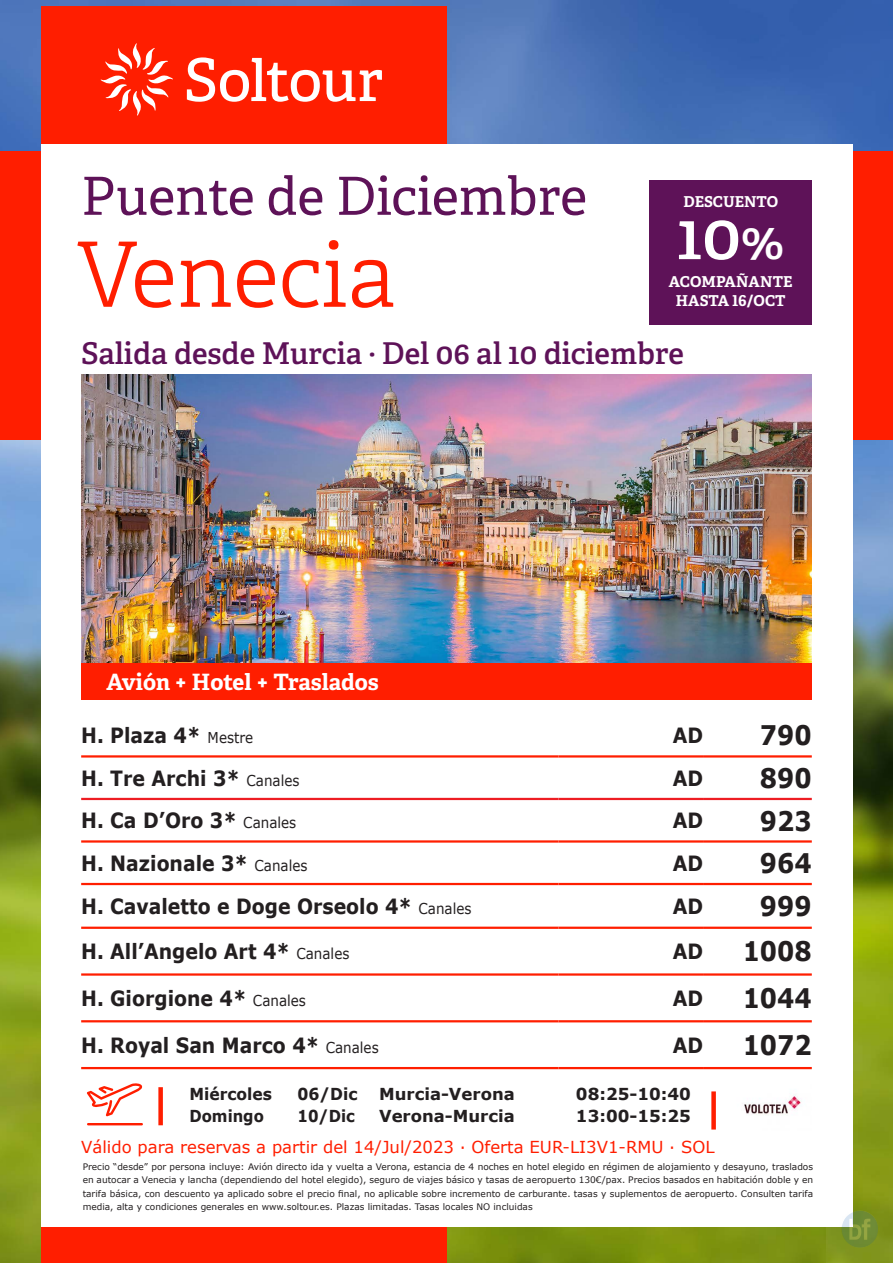
<style>
.page{position:relative;width:893px;height:1263px;background:#fff}
.page>*{position:absolute;margin:0;border:0;box-sizing:border-box;transform-origin:0 0}
.t1{font:300 90px "Adelle";color:#ff1e00}
.t2{font:600 66.15px "Adelle";color:#fff}
.t3{font:52.5px "Adelle";color:#5e1258}
.t4{font:600 30px "Adelle";color:#5e1258}
.t5{font:700 27px "Verdana";color:#231f20;scale:.9 1}
.t6{font:700 22.5px "Adelle";letter-spacing:-.005em;color:#fff}
.t7{font:700 21px "Verdana";color:#231f20;scale:.9 1}
.t8{font:16.5px "Verdana";color:#ff1e00}
.t9{font:700 16.5px/22.5px "Verdana";color:#231f20}
.t10{font:700 16.5px "Verdana";color:#231f20;scale:.94 1}
.t11{font:700 16.5px "Verdana";color:#231f20;scale:.9 1}
.t12{font:700 15px/19.5px "Adelle";color:#fff;text-align:center}
.t13{font:9px/13.5px "Verdana";color:#231f20;text-align:justify}
.s1{font-size:49.95px}
.s2{font-weight:400;font-size:15px}
</style>
<div class="page">
<img style="left:0;top:0;width:893px;height:1263px">
<div style="left:0;top:151px;width:893px;height:288px;background:#ff1e00"></div>
<div style="left:41px;top:6px;width:406px;height:1257px;background:#ff1e00"></div>
<svg style="left:100px;top:43px;width:282px;height:73px"></svg>
<div style="left:41px;top:144px;width:811px;height:1083px;background:#fff"></div>
<img style="left:81px;top:375px;width:731px;height:288px">
<div style="left:81px;top:663px;width:731px;height:36px;background:#ff1e00"></div>
<svg style="left:87px;top:1083px;width:56px;height:42px"></svg>
<div style="left:649px;top:180px;width:163px;height:145px;background:#5e1258"></div>
<hr style="left:81px;top:755px;width:477px;height:2px;background:#ff1e00">
<hr style="left:558px;top:755px;width:145px;height:2px;background:#ff1e00">
<hr style="left:703px;top:755px;width:109px;height:2px;background:#ff1e00">
<hr style="left:81px;top:840px;width:477px;height:3px;background:#ff1e00">
<hr style="left:558px;top:840px;width:145px;height:3px;background:#ff1e00">
<hr style="left:703px;top:840px;width:109px;height:3px;background:#ff1e00">
<hr style="left:81px;top:883px;width:477px;height:2px;background:#ff1e00">
<hr style="left:558px;top:883px;width:145px;height:2px;background:#ff1e00">
<hr style="left:703px;top:883px;width:109px;height:2px;background:#ff1e00">
<hr style="left:81px;top:927px;width:477px;height:2px;background:#ff1e00">
<hr style="left:558px;top:927px;width:145px;height:2px;background:#ff1e00">
<hr style="left:703px;top:927px;width:109px;height:2px;background:#ff1e00">
<hr style="left:81px;top:973px;width:477px;height:3px;background:#ff1e00">
<hr style="left:558px;top:973px;width:145px;height:3px;background:#ff1e00">
<hr style="left:703px;top:973px;width:109px;height:3px;background:#ff1e00">
<hr style="left:81px;top:1020px;width:477px;height:2px;background:#ff1e00">
<hr style="left:558px;top:1020px;width:145px;height:2px;background:#ff1e00">
<hr style="left:703px;top:1020px;width:109px;height:2px;background:#ff1e00">
<hr style="left:81px;top:1067px;width:477px;height:2px;background:#ff1e00">
<hr style="left:558px;top:1067px;width:145px;height:2px;background:#ff1e00">
<hr style="left:703px;top:1067px;width:109px;height:2px;background:#ff1e00">
<hr style="left:81px;top:798px;width:477px;height:2px;background:#ee1d23">
<hr style="left:558px;top:798px;width:145px;height:2px;background:#ee1d23">
<hr style="left:703px;top:798px;width:109px;height:2px;background:#ee1d23">
<div style="left:158px;top:1087px;width:5px;height:38px;background:#ff1e00"></div>
<div style="left:711px;top:1091px;width:5px;height:38px;background:#ff1e00"></div>
<img style="left:744px;top:1094px;width:58px;height:21px">
<img style="left:826px;top:1196px;width:67px;height:67px">
<h3 class="t3" style="left:81px;top:164px;width:507px">Puente de Diciembre</h3>
<h1 class="t1" style="left:77px;top:220px;width:320px">Venecia</h1>
<h3 class="t12" style="left:683px;top:192px;width:96px">DESCUENTO</h3>
<h2 class="t2" style="left:677px;top:194px;width:109px">10<span class="s1">%</span></h2>
<h3 class="t12" style="left:669px;top:272px;width:125px">ACOMPAÑANTE<br>HASTA 16/OCT</h3>
<h3 class="t4" style="left:81px;top:334px;width:604px">Salida desde Murcia · Del 06 al 10 diciembre</h3>
<h3 class="t6" style="left:107px;top:668px;width:274px">Avión + Hotel + Traslados</h3>
<h3 class="t7" style="left:81px;top:720px;width:193px">H. Plaza 4* <span class="s2">Mestre</span></h3>
<h3 class="t7" style="left:673px;top:720px;width:35px">AD</h3>
<h3 class="t5" style="left:760px;top:716px;width:59px">790</h3>
<h3 class="t7" style="left:81px;top:763px;width:244px">H. Tre Archi 3* <span class="s2">Canales</span></h3>
<h3 class="t7" style="left:673px;top:763px;width:35px">AD</h3>
<h3 class="t5" style="left:760px;top:759px;width:59px">890</h3>
<h3 class="t7" style="left:81px;top:806px;width:240px">H. Ca D’Oro 3* <span class="s2">Canales</span></h3>
<h3 class="t7" style="left:673px;top:806px;width:35px">AD</h3>
<h3 class="t5" style="left:760px;top:802px;width:59px">923</h3>
<h3 class="t7" style="left:81px;top:848px;width:253px">H. Nazionale 3* <span class="s2">Canales</span></h3>
<h3 class="t7" style="left:673px;top:848px;width:35px">AD</h3>
<h3 class="t5" style="left:760px;top:844px;width:59px">964</h3>
<h3 class="t7" style="left:81px;top:891px;width:435px">H. Cavaletto e Doge Orseolo 4* <span class="s2">Canales</span></h3>
<h3 class="t7" style="left:673px;top:891px;width:35px">AD</h3>
<h3 class="t5" style="left:760px;top:887px;width:59px">999</h3>
<h3 class="t7" style="left:81px;top:937px;width:300px">H. All’Angelo Art 4* <span class="s2">Canales</span></h3>
<h3 class="t7" style="left:673px;top:937px;width:35px">AD</h3>
<h3 class="t5" style="left:743px;top:932px;width:78px">1008</h3>
<h3 class="t7" style="left:81px;top:983px;width:251px">H. Giorgione 4* <span class="s2">Canales</span></h3>
<h3 class="t7" style="left:673px;top:983px;width:35px">AD</h3>
<h3 class="t5" style="left:743px;top:979px;width:78px">1044</h3>
<h3 class="t7" style="left:81px;top:1030px;width:332px">H. Royal San Marco 4* <span class="s2">Canales</span></h3>
<h3 class="t7" style="left:673px;top:1030px;width:35px">AD</h3>
<h3 class="t5" style="left:743px;top:1026px;width:78px">1072</h3>
<h3 class="t10" style="left:189px;top:1082px;width:89px">Miércoles</h3>
<h3 class="t10" style="left:297px;top:1082px;width:65px">06/Dic</h3>
<h3 class="t11" style="left:189px;top:1104px;width:84px">Domingo</h3>
<h3 class="t11" style="left:297px;top:1104px;width:65px">10/Dic</h3>
<h3 class="t9" style="left:379px;top:1082px;width:137px">Murcia-Verona<br>Verona-Murcia</h3>
<h3 class="t9" style="left:576px;top:1082px;width:117px">08:25-10:40<br>13:00-15:25</h3>
<h3 class="t8" style="left:81px;top:1135px;width:635px">Válido para reservas a partir del 14/Jul/2023 · Oferta EUR-LI3V1-RMU · SOL</h3>
<p class="t13" style="left:83px;top:1160px;width:732px">Precio “desde” por persona incluye: Avión directo ida y vuelta a Verona, estancia de 4 noches en hotel elegido en régimen de alojamiento y desayuno, traslados en autocar a Venecia y lancha (dependiendo del hotel elegido), seguro de viajes básico y tasas de aeropuerto 130€/pax. Precios basados en habitación doble y en tarifa básica, con descuento ya aplicado sobre el precio final, no aplicable sobre incremento de carburante. tasas y suplementos de aeropuerto. Consulten tarifa media, alta y condiciones generales en www.soltour.es. Plazas limitadas. Tasas locales NO incluidas</p>
</div>
